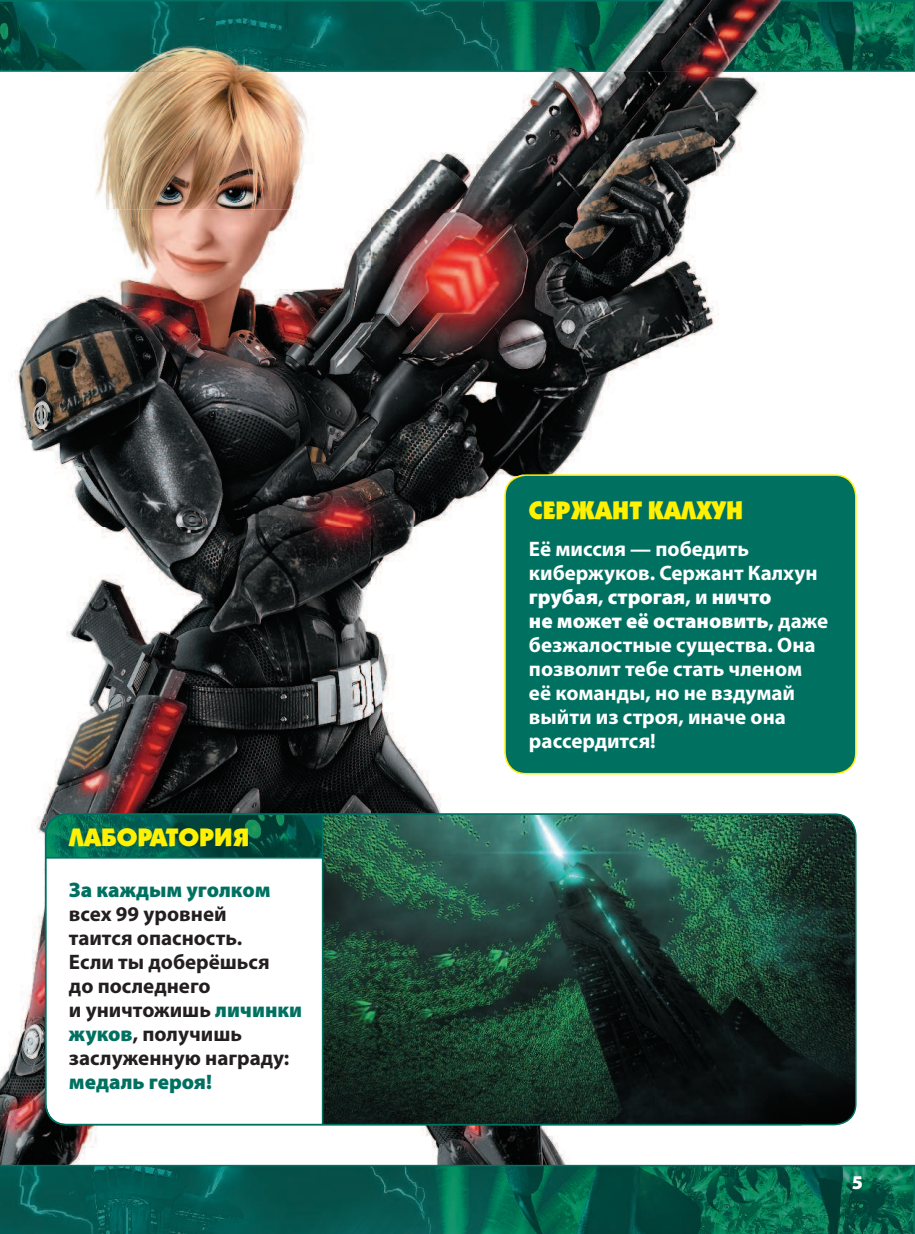
<style>
.page{position:relative;width:915px;height:1234px;background:#fff}
.page>*{position:absolute;margin:0;border:0;box-sizing:border-box;transform-origin:0 0}
.t1{font:900 25.5px "Kabel C";color:#fff101}
.t2{font:700 21px/24px "Myriad Pro";color:#fff}
.t3{font:700 21px/24px "Myriad Pro";color:#231f20}
.t4{font:900 21px "Myriad Pro";color:#007161}
.t5{font:900 19.5px "Myriad Pro";color:#fff}
.s1{font-weight:900;color:#007161}
.s2{font-weight:900}
</style>
<div class="page">
<img style="left:17px;top:209px;width:702px;height:318px">
<img style="left:33px;top:527px;width:339px;height:319px">
<img style="left:372px;top:527px;width:375px;height:286px">
<img style="left:0;top:846px;width:51px;height:318px">
<img style="left:51px;top:1117px;width:748px;height:47px">
<div style="left:505px;top:475px;width:350px;height:298px;background:#007161;border-radius:21px"></div>
<div style="left:504px;top:474px;width:352px;height:300px;border:1px solid #fff101;border-radius:21px"></div>
<div style="left:46px;top:814px;width:774px;height:310px;background:#fff;border-radius:21px"></div>
<svg style="left:46px;top:814px;width:276px;height:44px;background:#03594a"></svg>
<img style="left:322px;top:814px;width:533px;height:310px">
<img style="left:11px;top:209px;width:50px;height:173px">
<svg style="left:0;top:0;width:914px;height:72px;background:#05614d"></svg>
<svg style="left:0;top:1164px;width:914px;height:69px;background:#075f50"></svg>
<img style="left:111px;top:72px;width:651px;height:137px">
<img style="left:96px;top:100px;width:15px;height:109px">
<img style="left:51px;top:0;width:748px;height:72px">
<p class="t1" style="left:69px;top:823px;width:182px">ЛАБОРАТОРИЯ</p>
<p class="t4" style="left:69px;top:881px;width:203px">За каждым уголком</p>
<p class="t3" style="left:69px;top:903px;width:234px">всех 99 уровней<br>таится опасность.<br>Если ты доберёшься<br>до последнего<br>и уничтожишь <span class="s1">личинки жуков</span>, получишь заслуженную награду:</p>
<p class="t4" style="left:69px;top:1073px;width:145px">медаль героя!</p>
<p class="t1" style="left:529px;top:496px;width:216px">СЕРЖАНТ КАЛХУН</p>
<p class="t2" style="left:529px;top:538px;width:301px">Её миссия — победить кибержуков. Сержант Калхун <span class="s2">грубая</span>, <span class="s2">строгая</span>, и <span class="s2">ничто<br>не может её остановить</span>, даже безжалостные существа. Она позволит тебе стать членом её команды, но не вздумай выйти из строя, иначе она рассердится!</p>
<p class="t5" style="left:851px;top:1174px;width:13px">5</p>
</div>
